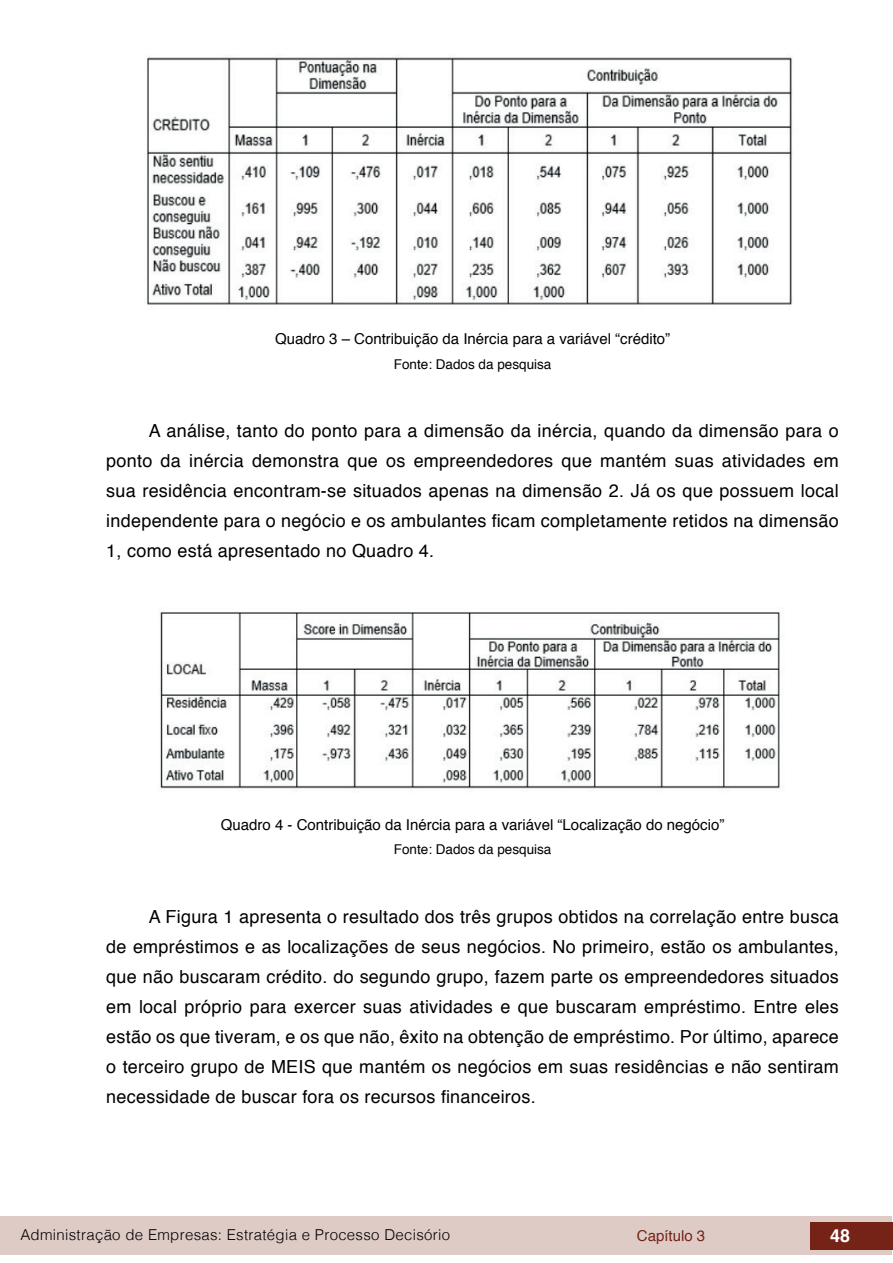
<style>
.page{position:relative;width:893px;height:1263px;background:#fff}
.page>*{position:absolute;margin:0;border:0;box-sizing:border-box;transform-origin:0 0}
.t1{font:18px/30px "Helvetica";letter-spacing:.015em;color:#000;text-align:justify}
.t2{font:700 18px "Helvetica";color:#fff}
.t3{font:15px "Helvetica";color:#000}
.t4{font:300 15px "Helvetica";letter-spacing:.02em;color:#000}
.t5{font:15px "Helvetica";color:#752317}
.t6{font:13.5px "Helvetica";color:#000}
</style>
<div class="page">
<div style="left:1px;top:1216px;width:891px;height:38px;background:#decbc6"></div>
<div style="left:810px;top:1222px;width:83px;height:27px;background:#752317"></div>
<img style="left:144px;top:57px;width:649px;height:248px">
<img style="left:160px;top:611px;width:623px;height:181px">
<p class="t3" style="left:275px;top:327px;width:397px">Quadro 3 – Contribuição da Inércia para a variável “crédito”</p>
<p class="t6" style="left:394px;top:354px;width:159px">Fonte: Dados da pesquisa</p>
<p class="t1" style="left:106px;top:416px;width:734px;text-indent:43px">A análise, tanto do ponto para a dimensão da inércia, quando da dimensão para o ponto da inércia demonstra que os empreendedores que mantém suas atividades em sua residência encontram-se situados apenas na dimensão 2. Já os que possuem local independente para o negócio e os ambulantes ficam completamente retidos na dimensão 1, como está apresentado no Quadro 4.</p>
<p class="t3" style="left:221px;top:813px;width:505px">Quadro 4 - Contribuição da Inércia para a variável “Localização do negócio”</p>
<p class="t6" style="left:394px;top:839px;width:159px">Fonte: Dados da pesquisa</p>
<p class="t1" style="left:106px;top:902px;width:734px;text-indent:43px">A Figura 1 apresenta o resultado dos três grupos obtidos na correlação entre busca de empréstimos e as localizações de seus negócios. No primeiro, estão os ambulantes, que não buscaram crédito. do segundo grupo, fazem parte os empreendedores situados em local próprio para exercer suas atividades e que buscaram empréstimo. Entre eles estão os que tiveram, e os que não, êxito na obtenção de empréstimo. Por último, aparece o terceiro grupo de MEIS que mantém os negócios em suas residências e não sentiram necessidade de buscar fora os recursos financeiros.</p>
<p class="t4" style="left:20px;top:1222px;width:431px">Administração de Empresas: Estratégia e Processo Decisório</p>
<p class="t5" style="left:637px;top:1224px;width:70px">Capítulo 3</p>
<p class="t2" style="left:830px;top:1221px;width:22px">48</p>
</div>
